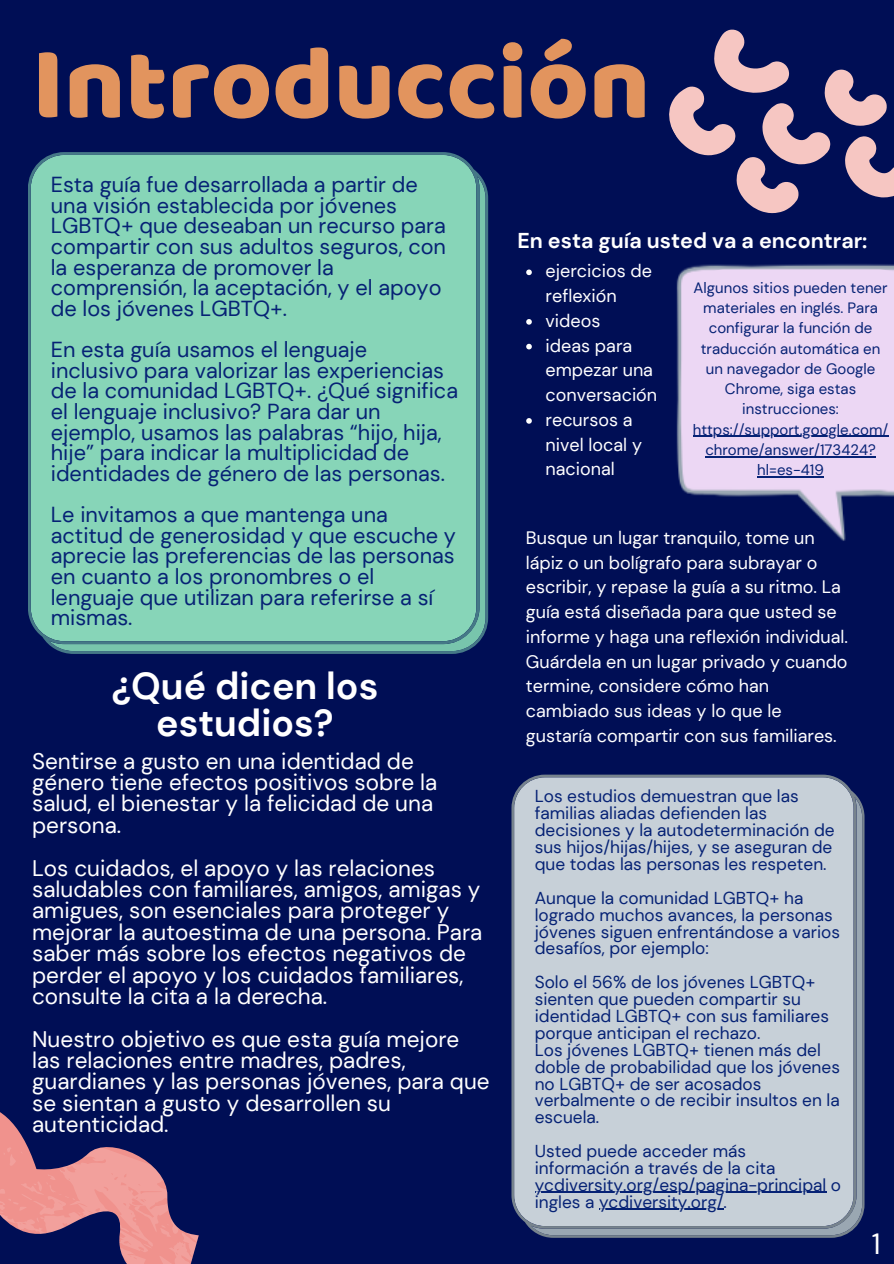
<style>
.page{position:relative;width:894px;height:1264px;background:#fff}
.page>*{position:absolute;margin:0;border:0;box-sizing:border-box;transform-origin:0 0}
.t1{font:105px "Baloo";color:#e2945e}
.t2{font:700 37.5px/37.2px "DM Sans";color:#fff;text-align:center}
.t3{font:29.25px "DM Sans";color:#fff}
.t4{font:22.5px/21.3px "DM Sans";color:#fff}
.t5{font:21.75px/20.5px "DM Sans";color:#062275}
.t6{font:700 21.45px "DM Sans";color:#fff}
.t7{font:18px/24.8px "DM Sans";color:#fff}
.t8{font:17.25px/16.8px "DM Sans";color:#062275}
.t9{font:15px/20.2px "DM Sans";color:#062275;text-align:center}
</style>
<div class="page">
<div style="left:0;top:0;width:893px;height:1263px;background:#000e55"></div>
<img style="left:676px;top:273px;width:217px;height:268px">
<div style="left:683px;top:273px;width:210px;height:210px;background:#ecd7f4"></div>
<svg style="left:669px;top:29px;width:224px;height:244px"></svg>
<svg style="left:0;top:1112px;width:199px;height:152px"></svg>
<svg style="left:511px;top:774px;width:353px;height:463px;background:#bfc9d2"></svg>
<hr style="left:534px;top:1191px;width:292px;height:1px;background:#062275">
<hr style="left:599px;top:1208px;width:124px;height:1px;background:#062275">
<svg style="left:526px;top:269px;width:5px;height:6px"></svg>
<svg style="left:526px;top:319px;width:5px;height:6px"></svg>
<svg style="left:526px;top:344px;width:5px;height:5px"></svg>
<svg style="left:526px;top:418px;width:5px;height:6px"></svg>
<hr style="left:692px;top:436px;width:196px;height:1px;background:#062275">
<hr style="left:705px;top:456px;width:170px;height:1px;background:#062275">
<hr style="left:757px;top:476px;width:66px;height:1px;background:#062275">
<div style="left:28px;top:152px;width:460px;height:501px;background:#87d5b8"></div>
<p class="t1" style="left:32px;top:19px;width:619px">Introducción</p>
<p class="t5" style="left:51px;top:174px;width:396px">Esta guía fue desarrollada a partir de una visión establecida por jóvenes LGBTQ+ que deseaban un recurso para compartir con sus adultos seguros, con la esperanza de promover la comprensión, la aceptación, y el apoyo de los jóvenes LGBTQ+.</p>
<p class="t5" style="left:51px;top:339px;width:408px">En esta guía usamos el lenguaje inclusivo para valorizar las experiencias de la comunidad LGBTQ+. ¿Qué significa el lenguaje inclusivo? Para dar un ejemplo, usamos las palabras “hijo, hija, hije” para indicar la multiplicidad de identidades de género de las personas.</p>
<p class="t5" style="left:51px;top:504px;width:406px">Le invitamos a que mantenga una actitud de generosidad y que escuche y aprecie las preferencias de las personas en cuanto a los pronombres o el lenguaje que utilizan para referirse a sí mismas.</p>
<h2 class="t2" style="left:111px;top:668px;width:268px">¿Qué dicen los estudios?</h2>
<h3 class="t4" style="left:32px;top:750px;width:406px">Sentirse a gusto en una identidad de género tiene efectos positivos sobre la salud, el bienestar y la felicidad de una persona.</h3>
<p class="t4" style="left:32px;top:857px;width:451px">Los cuidados, el apoyo y las relaciones saludables con familiares, amigos, amigas y amigues, son esenciales para proteger y mejorar la autoestima de una persona. Para saber más sobre los efectos negativos de perder el apoyo y los cuidados familiares, consulte la cita a la derecha.</p>
<h3 class="t4" style="left:32px;top:1028px;width:459px">Nuestro objetivo es que esta guía mejore las relaciones entre madres, padres, guardianes y las personas jóvenes, para que se sientan a gusto y desarrollen su autenticidad.</h3>
<p class="t6" style="left:517px;top:226px;width:351px">En esta guía usted va a encontrar:</p>
<p class="t7" style="left:545px;top:259px;width:113px">ejercicios de reflexión videos<br>ideas para empezar una conversación recursos a nivel local y nacional</p>
<p class="t9" style="left:692px;top:277px;width:197px">Algunos sitios pueden tener materiales en inglés. Para configurar la función de traducción automática en un navegador de Google<br>Chrome, siga estas instrucciones: https://support.google.com/ chrome/answer/173424? hl=es-419</p>
<p class="t7" style="left:525px;top:525px;width:323px">Busque un lugar tranquilo, tome un lápiz o un bolígrafo para subrayar o escribir, y repase la guía a su ritmo. La guía está diseñada para que usted se informe y haga una reflexión individual.<br>Guárdela en un lugar privado y cuando termine, considere cómo han cambiado sus ideas y lo que le gustaría compartir con sus familiares.</p>
<p class="t8" style="left:534px;top:788px;width:301px">Los estudios demuestran que las familias aliadas defienden las decisiones y la autodeterminación de sus hijos/hijas/hijes, y se aseguran de que todas las personas les respeten.</p>
<p class="t8" style="left:534px;top:889px;width:307px">Aunque la comunidad LGBTQ+ ha logrado muchos avances, la personas jóvenes siguen enfrentándose a varios desafíos, por ejemplo:</p>
<p class="t8" style="left:534px;top:973px;width:306px">Solo el 56% de los jóvenes LGBTQ+ sienten que pueden compartir su identidad LGBTQ+ con sus familiares porque anticipan el rechazo.<br>Los jóvenes LGBTQ+ tienen más del doble de probabilidad que los jóvenes no LGBTQ+ de ser acosados verbalmente o de recibir insultos en la escuela.</p>
<p class="t8" style="left:534px;top:1142px;width:308px">Usted puede acceder más información a través de la cita ycdiversity.org/esp/pagina-principal o ingles a ycdiversity.org/.</p>
<h3 class="t3" style="left:871px;top:1225px;width:10px">1</h3>
</div>
